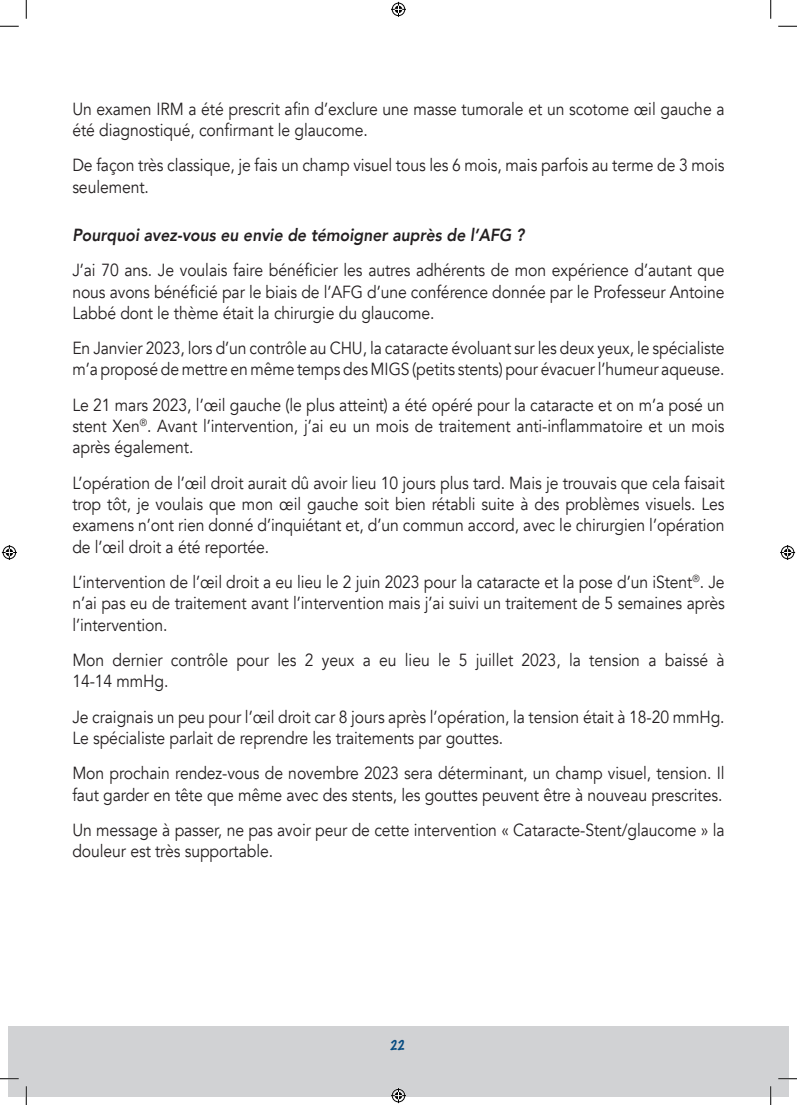
<style>
.page{position:relative;width:797px;height:1105px;background:#fff}
.page>*{position:absolute;margin:0;border:0;box-sizing:border-box;transform-origin:0 0}
.t1{font:17.5px/21.2px "Avenir";letter-spacing:-.005em;color:#231f20;scale:.9 1}
.t2{font:italic 800 17.5px "Avenir";color:#231f20;scale:.9 1}
.t3{font:100 12.5px "Marker Felt";color:#054b81}
</style>
<div class="page">
<div style="left:9px;top:1025px;width:779px;height:71px;background:#d1d2d4"></div>
<svg style="left:0;top:25px;width:19px;height:2px"></svg>
<svg style="left:778px;top:25px;width:19px;height:2px"></svg>
<svg style="left:0;top:1078px;width:19px;height:1px"></svg>
<svg style="left:778px;top:1078px;width:19px;height:1px"></svg>
<svg style="left:25px;top:0;width:2px;height:19px"></svg>
<svg style="left:25px;top:1086px;width:2px;height:19px"></svg>
<svg style="left:770px;top:0;width:1px;height:19px"></svg>
<svg style="left:770px;top:1086px;width:1px;height:19px"></svg>
<svg style="left:391px;top:2px;width:15px;height:15px"></svg>
<svg style="left:391px;top:1088px;width:15px;height:15px"></svg>
<svg style="left:2px;top:545px;width:15px;height:15px"></svg>
<svg style="left:780px;top:545px;width:15px;height:15px"></svg>
<p class="t1" style="left:72px;top:98px;width:726px">Un examen IRM a été prescrit afin d’exclure une masse tumorale et un scotome œil gauche a été diagnostiqué, confirmant le glaucome.</p>
<p class="t1" style="left:72px;top:156px;width:726px">De façon très classique, je fais un champ visuel tous les 6 mois, mais parfois au terme de 3 mois seulement.</p>
<p class="t2" style="left:72px;top:227px;width:503px">Pourquoi avez-vous eu envie de témoigner auprès de l’AFG ?</p>
<p class="t1" style="left:72px;top:260px;width:726px;text-align:justify">J’ai 70 ans. Je voulais faire bénéficier les autres adhérents de mon expérience d’autant que nous avons bénéficié par le biais de l’AFG d’une conférence donnée par le Professeur Antoine Labbé dont le thème était la chirurgie du glaucome.</p>
<p class="t1" style="left:72px;top:339px;width:726px">En Janvier 2023, lors d’un contrôle au CHU, la cataracte évoluant sur les deux yeux, le spécialiste m’a proposé de mettre en même temps des MIGS (petits stents) pour évacuer l’humeur aqueuse.</p>
<p class="t1" style="left:72px;top:396px;width:726px;text-align:justify">Le 21 mars 2023, l’œil gauche (le plus atteint) a été opéré pour la cataracte et on m’a posé un stent Xen<sup>®</sup>. Avant l’intervention, j’ai eu un mois de traitement anti-inflammatoire et un mois après également.</p>
<p class="t1" style="left:72px;top:474px;width:726px;text-align:justify">L’opération de l’œil droit aurait dû avoir lieu 10 jours plus tard. Mais je trouvais que cela faisait trop tôt, je voulais que mon œil gauche soit bien rétabli suite à des problèmes visuels. Les examens n’ont rien donné d’inquiétant et, d’un commun accord, avec le chirurgien l’opération de l’œil droit a été reportée.</p>
<p class="t1" style="left:72px;top:573px;width:726px;text-align:justify">L’intervention de l’œil droit a eu lieu le 2 juin 2023 pour la cataracte et la pose d’un iStent<sup>®</sup>. Je n’ai pas eu de traitement avant l’intervention mais j’ai suivi un traitement de 5 semaines après l’intervention.</p>
<p class="t1" style="left:72px;top:651px;width:726px">Mon dernier contrôle pour les 2 yeux a eu lieu le 5 juillet 2023, la tension a baissé à<br>14-14 mmHg.</p>
<p class="t1" style="left:72px;top:708px;width:726px">Je craignais un peu pour l’œil droit car 8 jours après l’opération, la tension était à 18-20 mmHg.<br>Le spécialiste parlait de reprendre les traitements par gouttes.</p>
<p class="t1" style="left:72px;top:764px;width:726px">Mon prochain rendez-vous de novembre 2023 sera déterminant, un champ visuel, tension. Il faut garder en tête que même avec des stents, les gouttes peuvent être à nouveau prescrites.</p>
<p class="t1" style="left:72px;top:821px;width:726px">Un message à passer, ne pas avoir peur de cette intervention « Cataracte-Stent/glaucome » la douleur est très supportable.</p>
<p class="t3" style="left:390px;top:1040px;width:16px">22</p>
</div>
